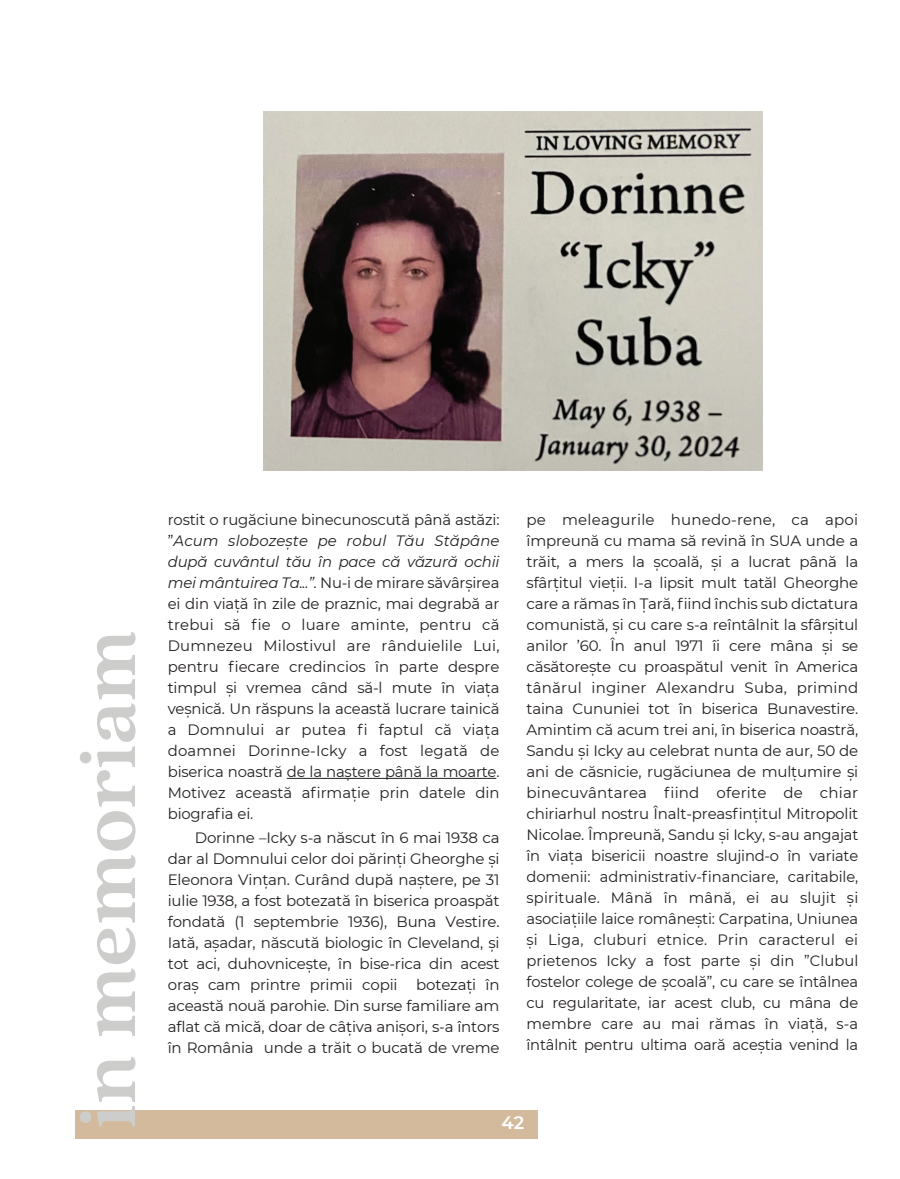
<style>
.page{position:relative;width:900px;height:1179px;background:#fff}
.page>*{position:absolute;margin:0;border:0;box-sizing:border-box;transform-origin:0 0}
.t1{font:700 82.5px "Quincy CF";color:#cdcdcc}
.t2{font:600 18px "Montserrat";color:#fff}
.t3{font:15px/21px "Montserrat";letter-spacing:-.015em;color:#231f20;text-align:justify}
.s1{font-style:italic}
</style>
<div class="page">
<div style="left:75px;top:1110px;width:462px;height:28px;background:#d3ba9c"></div>
<hr style="left:287px;top:777px;width:209px;height:1px;background:#231f20">
<img style="left:264px;top:112px;width:498px;height:358px">
<p class="t1" style="left:71px;top:1128px;width:500px;rotate:-90deg">in memoriam</p>
<p class="t3" style="left:168px;top:508px;width:333px">rostit o rugăciune binecunoscută până astăzi: ”<span class="s1">Acum slobozește pe robul Tău Stăpâne după cuvântul tău în pace că văzură ochii mei mântuirea Ta...”.</span> Nu-i de mirare săvârșirea ei din viață în zile de praznic, mai degrabă ar trebui să fie o luare aminte, pentru că Dumnezeu Milostivul are rânduielile Lui, pentru fiecare credincios în parte despre timpul și vremea când să-l mute în viața veșnică. Un răspuns la această lucrare tainică a Domnului ar putea fi faptul că viața doamnei Dorinne-Icky a fost legată de biserica noastră de la naștere până la moarte.<br>Motivez această afirmație prin datele din biografia ei.</p>
<p class="t3" style="left:168px;top:826px;width:333px;text-indent:27px">Dorinne –Icky s-a născut în 6 mai 1938 ca dar al Domnului celor doi părinți Gheorghe și Eleonora Vințan. Curând după naștere, pe 31 iulie 1938, a fost botezată în biserica proaspăt fondată (1 septembrie 1936), Buna Vestire.<br>Iată, așadar, născută biologic în Cleveland, și tot aci, duhovnicește, în bise-rica din acest oraș cam printre primii copii botezați în această nouă parohie. Din surse familiare am aflat că mică, doar de câțiva anișori, s-a întors în România unde a trăit o bucată de vreme</p>
<p class="t3" style="left:526px;top:508px;width:333px">pe meleagurile hunedo-rene, ca apoi împreună cu mama să revină în SUA unde a trăit, a mers la școală, și a lucrat până la sfârțitul vieții. I-a lipsit mult tatăl Gheorghe care a rămas în Țară, fiind închis sub dictatura comunistă, și cu care s-a reîntâlnit la sfârșitul anilor ’60. În anul 1971 îi cere mâna și se căsătorește cu proaspătul venit în America tânărul inginer Alexandru Suba, primind taina Cununiei tot în biserica Bunavestire.<br>Amintim că acum trei ani, în biserica noastră, Sandu și Icky au celebrat nunta de aur, 50 de ani de căsnicie, rugăciunea de mulțumire și binecuvântarea fiind oferite de chiar chiriarhul nostru Înalt-preasfințitul Mitropolit Nicolae. Împreună, Sandu și Icky, s-au angajat în viața bisericii noastre slujind-o în variate domenii: administrativ-financiare, caritabile, spirituale. Mână în mână, ei au slujit și asociațiile laice românești: Carpatina, Uniunea și Liga, cluburi etnice. Prin caracterul ei prietenos Icky a fost parte și din ”Clubul fostelor colege de școală”, cu care se întâlnea cu regularitate, iar acest club, cu mâna de membre care au mai rămas în viață, s-a întâlnit pentru ultima oară aceștia venind la</p>
<p class="t2" style="left:501px;top:1111px;width:24px">42</p>
</div>
